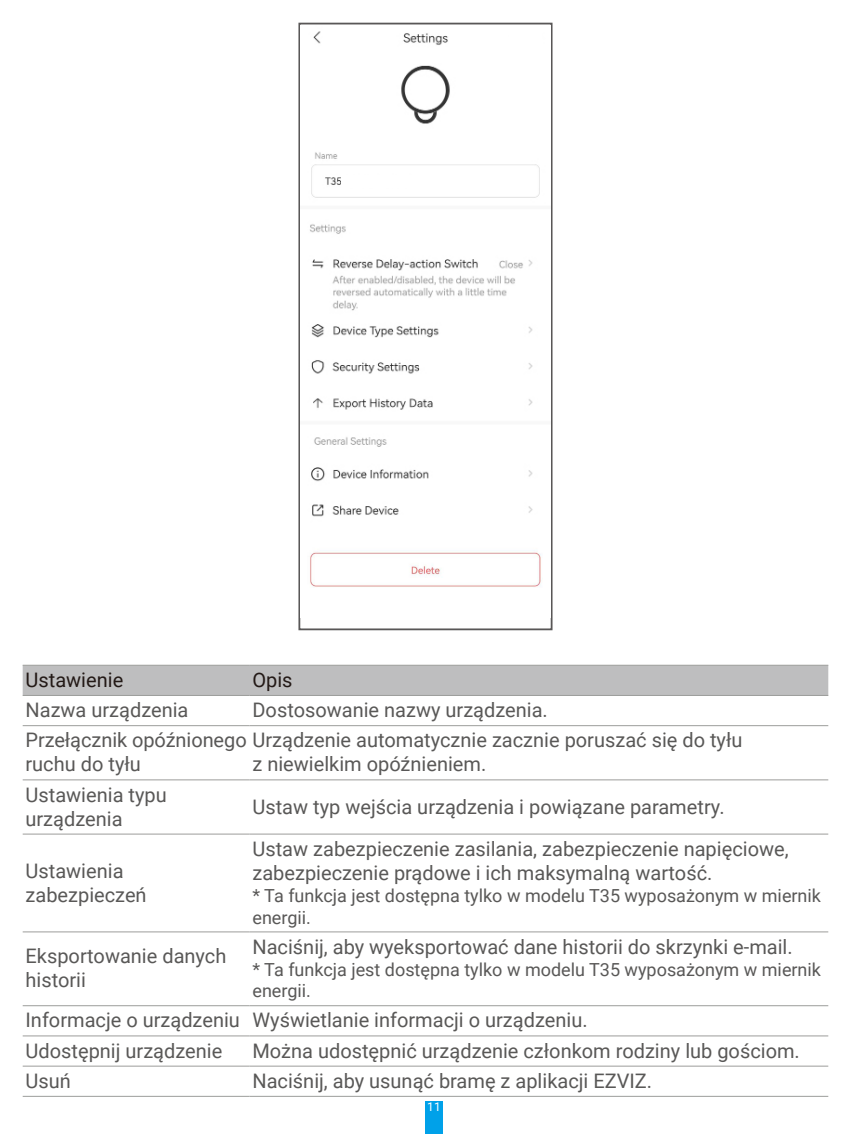
<style>
.page{position:relative;width:851px;height:1134px;background:#fff}
.page>*{position:absolute;margin:0;border:0;box-sizing:border-box;transform-origin:0 0}
.t1{font:20px/24px "Roboto";color:#595857}
.t2{font:20px "Roboto";color:#231916}
.t3{font:18px/21.6px "Roboto";color:#595857}
.t4{font:12px "Roboto";color:#fff}
</style>
<div class="page">
<div style="left:425px;top:1101px;width:17px;height:33px;background:#00a1e9"></div>
<div style="left:298px;top:23px;width:254px;height:607px;border:2px solid #595757"></div>
<img style="left:300px;top:25px;width:250px;height:592px">
<div style="left:509px;top:31px;width:32px;height:18px;background:#fff"></div>
<div style="left:342px;top:175px;width:79px;height:12px;background:#fff"></div>
<div style="left:23px;top:666px;width:805px;height:29px;background:#bebebf"></div>
<hr style="left:23px;top:665px;width:226px;height:1px;background:#9c9d9b">
<hr style="left:249px;top:665px;width:579px;height:1px;background:#9c9d9b">
<hr style="left:23px;top:695px;width:226px;height:1px;background:#9c9d9b">
<hr style="left:249px;top:695px;width:579px;height:1px;background:#9c9d9b">
<hr style="left:23px;top:725px;width:226px;height:1px;background:#9c9d9b">
<hr style="left:249px;top:725px;width:579px;height:1px;background:#9c9d9b">
<hr style="left:23px;top:779px;width:226px;height:1px;background:#9c9d9b">
<hr style="left:249px;top:779px;width:579px;height:1px;background:#9c9d9b">
<hr style="left:23px;top:833px;width:226px;height:1px;background:#9c9d9b">
<hr style="left:249px;top:833px;width:579px;height:1px;background:#9c9d9b">
<hr style="left:23px;top:931px;width:226px;height:1px;background:#9c9d9b">
<hr style="left:249px;top:931px;width:579px;height:1px;background:#9c9d9b">
<hr style="left:23px;top:1005px;width:226px;height:1px;background:#9c9d9b">
<hr style="left:249px;top:1005px;width:579px;height:1px;background:#9c9d9b">
<hr style="left:23px;top:1035px;width:226px;height:1px;background:#9c9d9b">
<hr style="left:249px;top:1035px;width:579px;height:1px;background:#9c9d9b">
<hr style="left:23px;top:1066px;width:226px;height:1px;background:#9c9d9b">
<hr style="left:249px;top:1066px;width:579px;height:1px;background:#9c9d9b">
<hr style="left:23px;top:1096px;width:226px;height:1px;background:#9c9d9b">
<hr style="left:249px;top:1096px;width:579px;height:1px;background:#9c9d9b">
<p class="t2" style="left:26px;top:666px;width:99px">Ustawienie</p>
<p class="t2" style="left:252px;top:666px;width:42px">Opis</p>
<p class="t1" style="left:26px;top:697px;width:164px">Nazwa urządzenia</p>
<p class="t1" style="left:26px;top:694px;width:718px;line-height:30.2px;text-indent:227px">Dostosowanie nazwy urządzenia.<br>Przełącznik opóźnionego Urządzenie automatycznie zacznie poruszać się do tyłu</p>
<p class="t1" style="left:26px;top:751px;width:117px">ruchu do tyłu</p>
<p class="t1" style="left:252px;top:751px;width:235px">z niewielkim opóźnieniem.</p>
<p class="t1" style="left:26px;top:782px;width:143px">Ustawienia typu urządzenia</p>
<p class="t1" style="left:252px;top:794px;width:473px">Ustaw typ wejścia urządzenia i powiązane parametry.</p>
<p class="t1" style="left:26px;top:858px;width:123px">Ustawienia zabezpieczeń</p>
<p class="t1" style="left:252px;top:836px;width:537px">Ustaw zabezpieczenie zasilania, zabezpieczenie napięciowe, zabezpieczenie prądowe i ich maksymalną wartość.</p>
<p class="t3" style="left:252px;top:884px;width:570px">* Ta funkcja jest dostępna tylko w modelu T35 wyposażonym w miernik energii.</p>
<p class="t1" style="left:252px;top:934px;width:541px">Naciśnij, aby wyeksportować dane historii do skrzynki e-mail.</p>
<p class="t3" style="left:252px;top:958px;width:570px">* Ta funkcja jest dostępna tylko w modelu T35 wyposażonym w miernik energii.</p>
<p class="t1" style="left:26px;top:1004px;width:563px;line-height:30.2px">Informacje o urządzeniu Wyświetlanie informacji o urządzeniu.<br>Udostępnij urządzenie</p>
<p class="t1" style="left:26px;top:943px;width:202px">Eksportowanie danych historii</p>
<p class="t1" style="left:252px;top:1038px;width:549px">Można udostępnić urządzenie członkom rodziny lub gościom.</p>
<p class="t1" style="left:26px;top:1068px;width:47px">Usuń</p>
<p class="t1" style="left:252px;top:1068px;width:401px">Naciśnij, aby usunąć bramę z aplikacji EZVIZ.</p>
<p class="t4" style="left:427px;top:1099px;width:15px">11</p>
</div>
